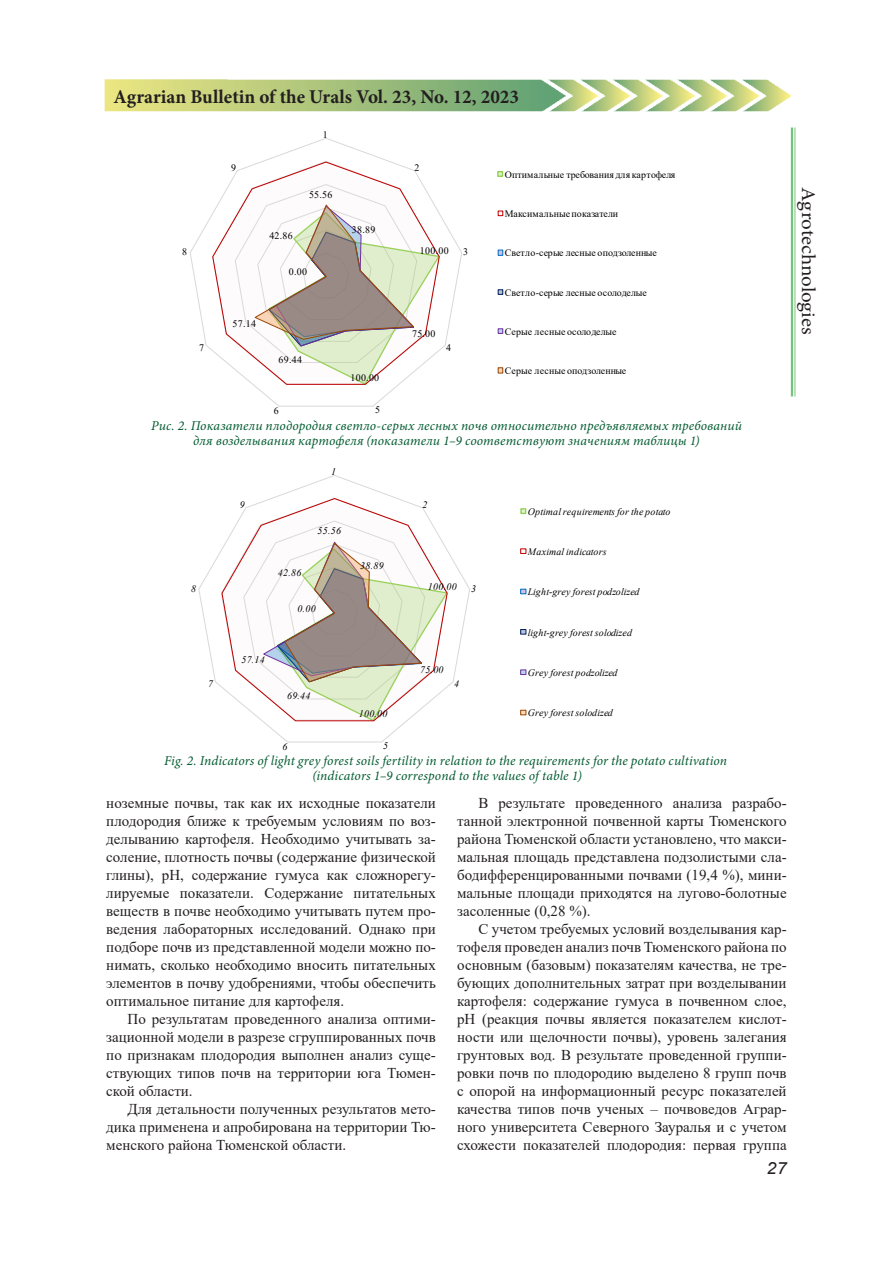
<style>
.page{position:relative;width:893px;height:1263px;background:#fff}
.page>*{position:absolute;margin:0;border:0;box-sizing:border-box;transform-origin:0 0}
.t1{font:700 19.5px "Minion Pro";color:#231f20}
.t2{font:19.5px "Minion Pro";letter-spacing:-.005em;color:#231f20;scale:1.08 1}
.t3{font:italic 16.8px "Arial";color:#231f20;scale:1.08 1}
.t4{font:15px/18px "Times New Roman";color:#231f20;text-align:justify}
.t5{font:italic 13.5px/15px "Minion Pro";letter-spacing:.01em;color:#025b30;text-align:center}
.t6{font:italic 9.9px "Times New Roman";letter-spacing:.01em;color:#000}
.t7{font:9.9px "Times New Roman";color:#000}
.t8{font:9.9px "Times New Roman";letter-spacing:.025em;color:#000}
.t9{font:9.9px "Times New Roman";letter-spacing:.005em;color:#000}
</style>
<div class="page">
<hr style="left:791px;top:128px;width:2px;height:268px;background:#40ae49">
<hr style="left:795px;top:128px;width:1px;height:268px;background:#40ae49">
<img style="left:105px;top:79px;width:686px;height:32px">
<svg style="left:190px;top:138px;width:272px;height:269px"></svg>
<svg style="left:212px;top:161px;width:228px;height:224px"></svg>
<svg style="left:254px;top:204px;width:187px;height:182px"></svg>
<svg style="left:497px;top:171px;width:6px;height:6px"></svg>
<svg style="left:498px;top:211px;width:5px;height:5px"></svg>
<svg style="left:498px;top:250px;width:5px;height:6px"></svg>
<svg style="left:498px;top:289px;width:5px;height:6px"></svg>
<svg style="left:498px;top:328px;width:5px;height:6px"></svg>
<svg style="left:498px;top:367px;width:5px;height:6px"></svg>
<svg style="left:198px;top:475px;width:272px;height:268px"></svg>
<svg style="left:221px;top:498px;width:227px;height:223px"></svg>
<svg style="left:262px;top:541px;width:187px;height:181px"></svg>
<svg style="left:520px;top:508px;width:6px;height:6px"></svg>
<svg style="left:520px;top:548px;width:6px;height:6px"></svg>
<svg style="left:520px;top:589px;width:6px;height:5px"></svg>
<svg style="left:520px;top:629px;width:6px;height:5px"></svg>
<svg style="left:520px;top:669px;width:6px;height:6px"></svg>
<svg style="left:520px;top:710px;width:6px;height:5px"></svg>
<h1 class="t1" style="left:114px;top:83px;width:407px">Agrarian Bulletin of the Urals Vol. 23, No. 12, 2023</h1>
<p class="t8" style="left:323px;top:127px;width:6px">1</p>
<p class="t8" style="left:182px;top:245px;width:6px">8</p>
<p class="t8" style="left:199px;top:341px;width:6px">7</p>
<p class="t8" style="left:231px;top:161px;width:6px">9</p>
<p class="t8" style="left:269px;top:229px;width:25px">42.86</p>
<p class="t8" style="left:309px;top:187px;width:25px">55.56</p>
<p class="t8" style="left:289px;top:265px;width:20px">0.00</p>
<p class="t8" style="left:352px;top:222px;width:25px">38.89</p>
<p class="t8" style="left:233px;top:316px;width:25px">57.14</p>
<p class="t8" style="left:278px;top:353px;width:25px">69.44</p>
<p class="t8" style="left:350px;top:371px;width:30px">100.00</p>
<p class="t8" style="left:274px;top:404px;width:6px">6</p>
<p class="t8" style="left:375px;top:403px;width:6px">5</p>
<p class="t8" style="left:414px;top:161px;width:6px">2</p>
<p class="t8" style="left:420px;top:243px;width:30px">100.00</p>
<p class="t8" style="left:463px;top:245px;width:6px">3</p>
<p class="t8" style="left:412px;top:327px;width:25px">75.00</p>
<p class="t8" style="left:446px;top:341px;width:6px">4</p>
<p class="t7" style="left:505px;top:167px;width:172px">Оптимальные требования для картофеля</p>
<p class="t9" style="left:505px;top:207px;width:115px">Максимальные показатели</p>
<p class="t7" style="left:505px;top:246px;width:154px">Светло-серые лесные оподзоленные</p>
<p class="t7" style="left:505px;top:285px;width:144px">Светло-серые лесные осолоделые</p>
<p class="t8" style="left:505px;top:324px;width:113px">Серые лесные осолоделые</p>
<p class="t7" style="left:505px;top:364px;width:123px">Серые лесные оподзоленные</p>
<p class="t5" style="left:151px;top:418px;width:592px">Рис. 2. Показатели плодородия светло-серых лесных почв относительно предъявляемых требований для возделывания картофеля (показатели 1–9 соответствуют значениям таблицы 1)</p>
<p class="t6" style="left:331px;top:464px;width:6px">1</p>
<h1 class="t2" style="left:821px;top:187px;width:138px;rotate:90deg">Agrotechnologies</h1>
<p class="t6" style="left:240px;top:498px;width:6px">9</p>
<p class="t6" style="left:422px;top:498px;width:6px">2</p>
<p class="t6" style="left:528px;top:504px;width:144px">Optimal requirements for the potato</p>
<p class="t6" style="left:528px;top:545px;width:80px">Maximal indicators</p>
<p class="t6" style="left:528px;top:585px;width:113px">Light-grey forest podzolized</p>
<p class="t6" style="left:528px;top:625px;width:106px">light-grey forest solodized</p>
<p class="t6" style="left:528px;top:666px;width:91px">Grey forest podzolized</p>
<p class="t6" style="left:528px;top:706px;width:87px">Grey forest solodized</p>
<p class="t5" style="left:164px;top:753px;width:564px">Fig. 2. Indicators of light grey forest soils fertility in relation to the requirements for the potato cultivation (indicators 1–9 correspond to the values of table 1)</p>
<p class="t6" style="left:317px;top:524px;width:25px">55.56</p>
<p class="t6" style="left:360px;top:559px;width:25px">38.89</p>
<p class="t6" style="left:278px;top:565px;width:25px">42.86</p>
<p class="t6" style="left:428px;top:580px;width:30px">100.00</p>
<p class="t6" style="left:191px;top:582px;width:6px">8</p>
<p class="t6" style="left:471px;top:582px;width:6px">3</p>
<p class="t6" style="left:297px;top:602px;width:20px">0.00</p>
<p class="t6" style="left:241px;top:653px;width:25px">57.14</p>
<p class="t6" style="left:420px;top:663px;width:25px">75.00</p>
<p class="t6" style="left:208px;top:677px;width:6px">7</p>
<p class="t6" style="left:454px;top:677px;width:6px">4</p>
<p class="t6" style="left:287px;top:689px;width:25px">69.44</p>
<p class="t6" style="left:359px;top:707px;width:30px">100.00</p>
<p class="t6" style="left:283px;top:740px;width:6px">6</p>
<p class="t6" style="left:383px;top:739px;width:6px">5</p>
<p class="t4" style="left:106px;top:793px;width:331px">ноземные почвы, так как их исходные показатели плодородия ближе к требуемым условиям по воз&shy;делыванию картофеля. Необходимо учитывать за&shy;соление, плотность почвы (содержание физической глины), pH, содержание гумуса как сложнорегу&shy;лируемые показатели. Содержание питательных веществ в почве необходимо учитывать путем про&shy;ведения лабораторных исследований. Однако при подборе почв из представленной модели можно по&shy;нимать, сколько необходимо вносить питательных элементов в почву удобрениями, чтобы обеспечить оптимальное питание для картофеля.</p>
<p class="t4" style="left:106px;top:1009px;width:331px;text-indent:21px">По результатам проведенного анализа оптими&shy;зационной модели в разрезе сгруппированных почв по признакам плодородия выполнен анализ суще&shy;ствующих типов почв на территории юга Тюмен&shy;ской области.</p>
<p class="t4" style="left:106px;top:1099px;width:331px;text-indent:21px">Для детальности полученных результатов мето&shy;дика применена и апробирована на территории Тю&shy;менского района Тюменской области.</p>
<p class="t4" style="left:457px;top:793px;width:331px;text-indent:21px">В результате проведенного анализа разрабо&shy;танной электронной почвенной карты Тюменского района Тюменской области установлено, что макси&shy;мальная площадь представлена подзолистыми сла&shy;бодифференцированными почвами (19,4 %), мини&shy;мальные площади приходятся на лугово-болотные засоленные (0,28 %).</p>
<p class="t4" style="left:457px;top:919px;width:331px;text-indent:21px">С учетом требуемых условий возделывания кар&shy;тофеля проведен анализ почв Тюменского района по основным (базовым) показателям качества, не тре&shy;бующих дополнительных затрат при возделывании картофеля: содержание гумуса в почвенном слое, pH (реакция почвы является показателем кислот&shy;ности или щелочности почвы), уровень залегания грунтовых вод. В результате проведенной группи&shy;ровки почв по плодородию выделено 8 групп почв с опорой на информационный ресурс показателей качества типов почв ученых – почвоведов Аграр&shy;ного университета Северного Зауралья и с учетом схожести показателей плодородия: первая группа</p>
<p class="t3" style="left:767px;top:1157px;width:20px">27</p>
</div>
